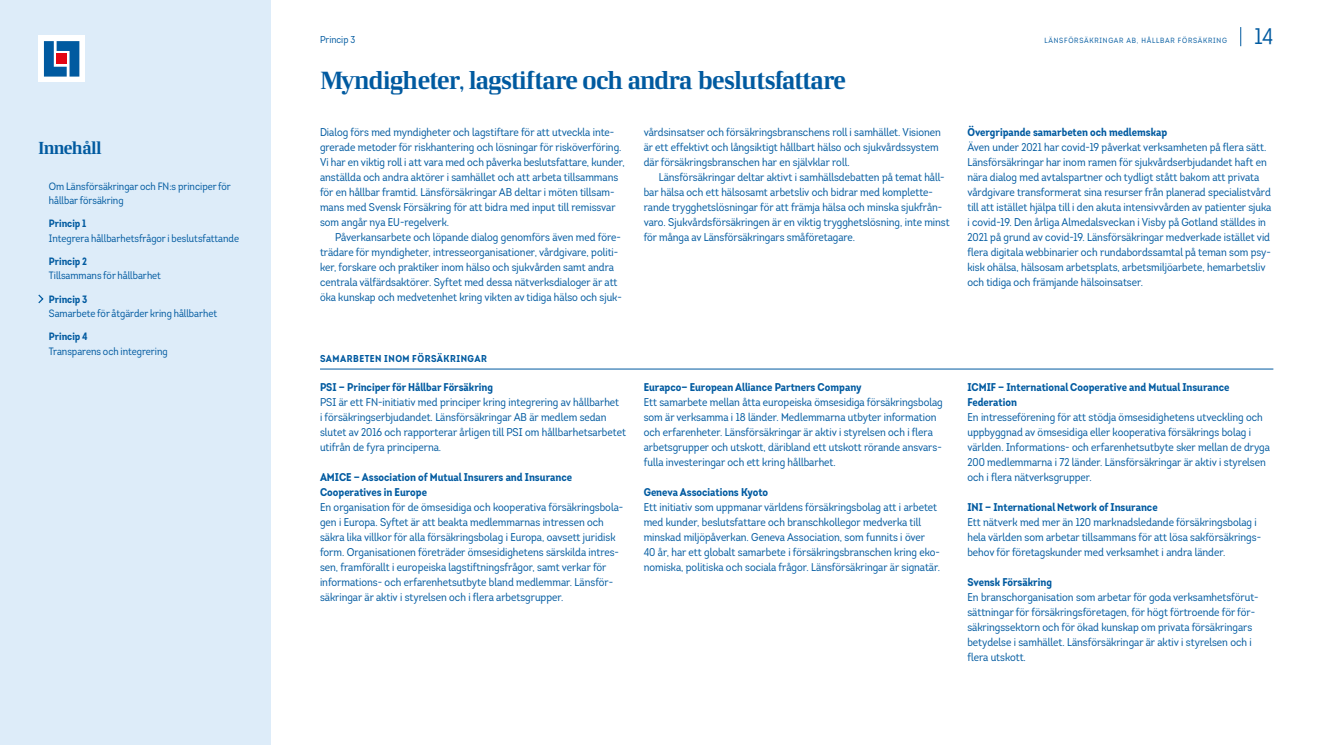
<style>
.page{position:relative;width:1323px;height:745px;background:#fff}
.page>*{position:absolute;margin:0;border:0;box-sizing:border-box;transform-origin:0 0}
.t1{font:25px "LF Rubrik 2";letter-spacing:-.04em;color:#005aa0}
.t2{font:22.5px "Intro Cond";color:#005aa0}
.t3{font:17.5px "LF Rubrik 2";letter-spacing:-.035em;color:#005aa0}
.t4{font:11.25px/15px "Intro Cond";color:#005aa0}
.t5{font:700 11.25px/15px "Intro Cond";color:#005aa0}
.t6{font:10.62px/14.4px "Intro Cond";color:#005aa0}
.t7{font:700 10.62px "Intro Cond";color:#005aa0}
.t8{font:700 10px "Intro Cond";letter-spacing:.05em;color:#005aa0}
.t9{font:10px "Intro Cond";color:#005aa0}
.t10{font:7.5px "Intro Cond";letter-spacing:.1em;color:#005aa0}
</style>
<div class="page">
<hr style="left:320px;top:368px;width:953px;height:1px;background:#005aa0">
<div style="left:0;top:0;width:270px;height:744px;background:#ddecf9"></div>
<svg style="left:1240px;top:27px;width:1px;height:19px"></svg>
<svg style="left:38px;top:294px;width:6px;height:10px"></svg>
<div style="left:38px;top:35px;width:47px;height:47px;background:#fff"></div>
<svg style="left:44px;top:41px;width:35px;height:35px"></svg>
<div style="left:57px;top:54px;width:10px;height:10px;background:#e30613"></div>
<h3 class="t3" style="left:38px;top:137px;width:65px">Innehåll</h3>
<p class="t6" style="left:49px;top:179px;width:184px">Om Länsförsäkringar och FN:s principer för hållbar försäkring</p>
<p class="t7" style="left:49px;top:217px;width:39px">Princip 1</p>
<p class="t6" style="left:49px;top:231px;width:192px">Integrera hållbarhetsfrågor i beslutsfattande</p>
<p class="t7" style="left:49px;top:254px;width:40px">Princip 2</p>
<p class="t6" style="left:49px;top:268px;width:114px">Tillsammans för hållbarhet</p>
<p class="t7" style="left:49px;top:292px;width:40px">Princip 3</p>
<p class="t6" style="left:49px;top:306px;width:170px">Samarbete för åtgärder kring hållbarhet</p>
<p class="t7" style="left:49px;top:329px;width:40px">Princip 4</p>
<p class="t6" style="left:49px;top:343px;width:120px">Transparens och integrering</p>
<p class="t9" style="left:320px;top:33px;width:37px">Princip 3</p>
<p class="t10" style="left:1044px;top:35px;width:184px">LÄNSFÖRSÄKRINGAR AB, HÅLLBAR FÖRSÄKRING</p>
<h2 class="t2" style="left:1254px;top:22px;width:20px">14</h2>
<h1 class="t1" style="left:320px;top:65px;width:527px">Myndigheter, lagstiftare och andra beslutsfattare</h1>
<p class="t4" style="left:320px;top:124px;width:306px">Dialog förs med myndigheter och lagstiftare för att utveckla inte&shy;grerade metoder för riskhantering och lösningar för risköverföring.<br>Vi har en viktig roll i att vara med och påverka beslutsfattare, kunder, anställda och andra aktörer i samhället och att arbeta tillsammans för en hållbar framtid. Länsförsäkringar AB deltar i möten tillsam&shy;mans med Svensk Försäkring för att bidra med input till remissvar som angår nya EU-regelverk.</p>
<p class="t4" style="left:320px;top:229px;width:303px;text-indent:15px">Påverkansarbete och löpande dialog genomförs även med före&shy;trädare för myndigheter, intresseorganisationer, vårdgivare, politi&shy;ker, forskare och praktiker inom hälso och sjukvården samt andra centrala välfärdsaktörer. Syftet med dessa nätverksdialoger är att öka kunskap och medvetenhet kring vikten av tidiga hälso och sjuk-</p>
<p class="t4" style="left:644px;top:124px;width:299px">vårdsinsatser och försäkringsbranschens roll i samhället. Visionen är ett effektivt och långsiktigt hållbart hälso och sjukvårdssystem där försäkringsbranschen har en självklar roll.</p>
<p class="t4" style="left:644px;top:169px;width:307px;text-indent:15px">Länsförsäkringar deltar aktivt i samhällsdebatten på temat håll&shy;bar hälsa och ett hälsosamt arbetsliv och bidrar med komplette&shy;rande trygghetslösningar för att främja hälsa och minska sjukfrån&shy;varo. Sjukvårdsförsäkringen är en viktig trygghetslösning, inte minst för många av Länsförsäkringars småföretagare.</p>
<p class="t5" style="left:967px;top:124px;width:201px">Övergripande samarbeten och medlemskap</p>
<p class="t4" style="left:967px;top:139px;width:305px">Även under 2021 har covid--19 påverkat verksamheten på flera sätt.<br>Länsförsäkringar har inom ramen för sjukvårdserbjudandet haft en nära dialog med avtalspartner och tydligt stått bakom att privata vårdgivare transformerat sina resurser från planerad specialistvård till att istället hjälpa till i den akuta intensivvården av patienter sjuka i covid--19. Den årliga Almedalsveckan i Visby på Gotland ställdes in 2021 på grund av covid--19. Länsförsäkringar medverkade istället vid flera digitala webbinarier och rundabordssamtal på teman som psy&shy;kisk ohälsa, hälsosam arbetsplats, arbetsmiljöarbete, hemarbetsliv och tidiga och främjande hälsoinsatser.</p>
<p class="t8" style="left:320px;top:351px;width:168px">SAMARBETEN INOM FÖRSÄKRINGAR</p>
<p class="t5" style="left:320px;top:379px;width:175px">PSI — Principer för Hållbar Försäkring</p>
<p class="t4" style="left:320px;top:394px;width:307px">PSI är ett FN-initiativ med principer kring integrering av hållbarhet<br>i försäkringserbjudandet. Länsförsäkringar AB är medlem sedan slutet av 2016 och rapporterar årligen till PSI om hållbarhetsarbetet utifrån de fyra principerna.</p>
<p class="t5" style="left:320px;top:469px;width:253px">AMICE — Association of Mutual Insurers and Insurance<br>Cooperatives in Europe</p>
<p class="t4" style="left:320px;top:499px;width:305px">En organisation för de ömsesidiga och kooperativa försäkringsbola&shy;gen i Europa. Syftet är att beakta medlemmarnas intressen och säkra lika villkor för alla försäkringsbolag i Europa, oavsett juridisk form. Organisationen företräder ömsesidighetens särskilda intres&shy;sen, framförallt i europeiska lagstiftningsfrågor, samt verkar för informations- och erfarenhetsutbyte bland medlemmar. Länsför&shy;säkringar är aktiv i styrelsen och i flera arbetsgrupper.</p>
<p class="t5" style="left:644px;top:379px;width:219px">Eurapco— European Alliance Partners Company</p>
<p class="t4" style="left:644px;top:394px;width:301px">Ett samarbete mellan åtta europeiska ömsesidiga försäkringsbolag som är verksamma i 18 länder. Medlemmarna utbyter information och erfarenheter. Länsförsäkringar är aktiv i styrelsen och i flera arbetsgrupper och utskott, däribland ett utskott rörande ansvars&shy;fulla investeringar och ett kring hållbarhet.</p>
<p class="t5" style="left:644px;top:484px;width:126px">Geneva Associations Kyoto</p>
<p class="t4" style="left:644px;top:499px;width:298px">Ett initiativ som uppmanar världens försäkringsbolag att i arbetet med kunder, beslutsfattare och branschkollegor medverka till minskad miljöpåverkan. Geneva Association, som funnits i över<br>40 år, har ett globalt samarbete i försäkringsbranschen kring eko&shy;nomiska, politiska och sociala frågor. Länsförsäkringar är signatär.</p>
<p class="t5" style="left:967px;top:379px;width:263px">ICMIF — International Cooperative and Mutual Insurance<br>Federation</p>
<p class="t4" style="left:967px;top:409px;width:304px">En intresseförening för att stödja ömsesidighetens utveckling och uppbyggnad av ömsesidiga eller kooperativa försäkrings bolag i världen. Informations- och erfarenhetsutbyte sker mellan de dryga 200 medlemmarna i 72 länder. Länsförsäkringar är aktiv i styrelsen och i flera nätverksgrupper.</p>
<p class="t5" style="left:967px;top:499px;width:192px">INI — International Network of Insurance</p>
<p class="t4" style="left:967px;top:514px;width:295px">Ett nätverk med mer än 120 marknadsledande försäkringsbolag i hela världen som arbetar tillsammans för att lösa sakförsäkrings&shy;behov för företagskunder med verksamhet i andra länder.</p>
<p class="t5" style="left:967px;top:574px;width:86px">Svensk Försäkring</p>
<p class="t4" style="left:967px;top:589px;width:293px">En branschorganisation som arbetar för goda verksamhetsförut&shy;sättningar för försäkringsföretagen, för högt förtroende för för&shy;säkringssektorn och för ökad kunskap om privata försäkringars betydelse i samhället. Länsförsäkringar är aktiv i styrelsen och i flera utskott.</p>
</div>
